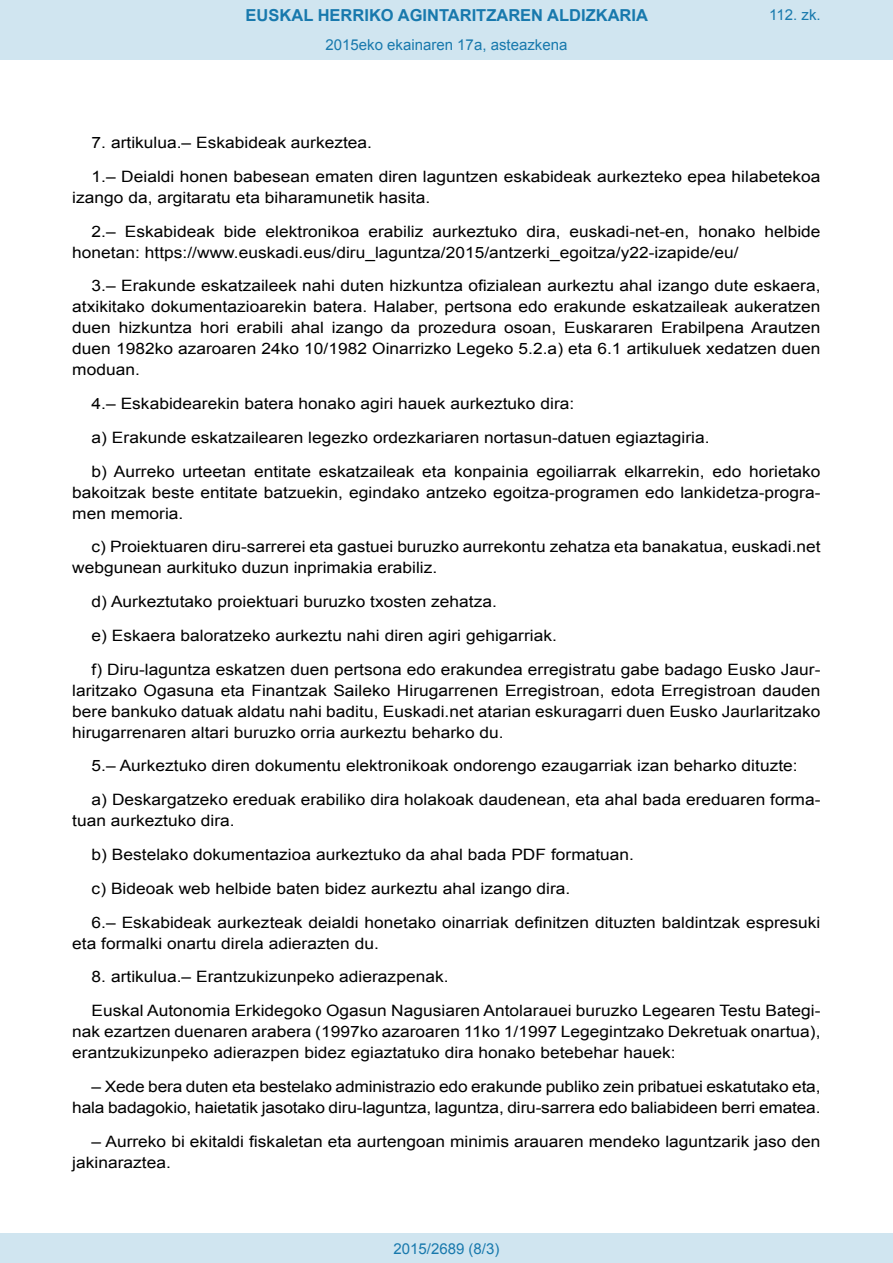
<style>
.page{position:relative;width:893px;height:1263px;background:#fff}
.page>*{position:absolute;margin:0;border:0;box-sizing:border-box;transform-origin:0 0}
.t1{font:700 16.5px "Arial";color:#1879ad}
.BOPVDetalle{font:15.6px/21px "Arial";color:#000;scale:1.11 1}
.Paginacion_Centro{font:15px "Arial";color:#1879ad}
</style>
<div class="page">
<div style="left:0;top:0;width:893px;height:60px;background:#d0e5f0"></div>
<div style="left:0;top:1233px;width:893px;height:30px;background:#d0e5f0"></div>
<p class="t1" style="left:246px;top:4px;width:404px">EUSKAL HERRIKO AGINTARITZAREN ALDIZKARIA</p>
<p class="Paginacion_Centro" style="left:326px;top:35px;width:243px">2015eko ekainaren 17a, asteazkena</p>
<p class="Paginacion_Centro" style="left:769px;top:5px;width:53px">112. zk.</p>
<p class="BOPVDetalle" style="left:92px;top:132px;width:254px">7. artikulua.– Eskabideak aurkeztea.</p>
<p class="BOPVDetalle" style="left:72px;top:166px;width:676px;text-indent:19px">1.– Deialdi honen babesean ematen diren laguntzen eskabideak aurkezteko epea hilabetekoa izango da, argitaratu eta biharamunetik hasita.</p>
<p class="BOPVDetalle" style="left:72px;top:221px;width:676px;text-indent:19px">2.– Eskabideak bide elektronikoa erabiliz aurkeztuko dira, euskadi-net-en, honako helbide honetan: https://www.euskadi.eus/diru_laguntza/2015/antzerki_egoitza/y22-izapide/eu/</p>
<p class="BOPVDetalle" style="left:72px;top:276px;width:676px;text-align:justify;text-indent:19px">3.– Erakunde eskatzaileek nahi duten hizkuntza ofizialean aurkeztu ahal izango dute eskaera, atxikitako dokumentazioarekin batera. Halaber, pertsona edo erakunde eskatzaileak aukeratzen duen hizkuntza hori erabili ahal izango da prozedura osoan, Euskararen Erabilpena Arautzen duen 1982ko azaroaren 24ko 10/1982 Oinarrizko Legeko 5.2.a) eta 6.1 artikuluek xedatzen duen moduan.</p>
<p class="BOPVDetalle" style="left:92px;top:393px;width:436px">4.– Eskabidearekin batera honako agiri hauek aurkeztuko dira:</p>
<p class="BOPVDetalle" style="left:92px;top:427px;width:558px">a) Erakunde eskatzailearen legezko ordezkariaren nortasun-datuen egiaztagiria.</p>
<p class="BOPVDetalle" style="left:72px;top:461px;width:676px;text-align:justify;text-indent:19px">b) Aurreko urteetan entitate eskatzaileak eta konpainia egoiliarrak elkarrekin, edo horietako bakoitzak beste entitate batzuekin, egindako antzeko egoitza-programen edo lankidetza-progra&shy;men memoria.</p>
<p class="BOPVDetalle" style="left:72px;top:537px;width:676px;text-indent:19px">c) Proiektuaren diru-sarrerei eta gastuei buruzko aurrekontu zehatza eta banakatua, euskadi.net webgunean aurkituko duzun inprimakia erabiliz.</p>
<p class="BOPVDetalle" style="left:92px;top:591px;width:367px">d) Aurkeztutako proiektuari buruzko txosten zehatza.</p>
<p class="BOPVDetalle" style="left:92px;top:625px;width:421px">e) Eskaera baloratzeko aurkeztu nahi diren agiri gehigarriak.</p>
<p class="BOPVDetalle" style="left:72px;top:659px;width:676px;text-align:justify;text-indent:19px">f) Diru-laguntza eskatzen duen pertsona edo erakundea erregistratu gabe badago Eusko Jaur&shy;laritzako Ogasuna eta Finantzak Saileko Hirugarrenen Erregistroan, edota Erregistroan dauden bere bankuko datuak aldatu nahi baditu, Euskadi.net atarian eskuragarri duen Eusko Jaurlaritzako hirugarrenaren altari buruzko orria aurkeztu beharko du.</p>
<p class="BOPVDetalle" style="left:92px;top:756px;width:638px">5.– Aurkeztuko diren dokumentu elektronikoak ondorengo ezaugarriak izan beharko dituzte:</p>
<p class="BOPVDetalle" style="left:72px;top:789px;width:676px;text-indent:19px">a) Deskargatzeko ereduak erabiliko dira holakoak daudenean, eta ahal bada ereduaren forma&shy;tuan aurkeztuko dira.</p>
<p class="BOPVDetalle" style="left:92px;top:844px;width:490px">b) Bestelako dokumentazioa aurkeztuko da ahal bada PDF formatuan.</p>
<p class="BOPVDetalle" style="left:92px;top:878px;width:433px">c) Bideoak web helbide baten bidez aurkeztu ahal izango dira.</p>
<p class="BOPVDetalle" style="left:72px;top:912px;width:676px;text-indent:19px">6.– Eskabideak aurkezteak deialdi honetako oinarriak definitzen dituzten baldintzak espresuki eta formalki onartu direla adierazten du.</p>
<p class="BOPVDetalle" style="left:92px;top:966px;width:323px">8. artikulua.– Erantzukizunpeko adierazpenak.</p>
<p class="BOPVDetalle" style="left:72px;top:1000px;width:676px;text-align:justify;text-indent:19px">Euskal Autonomia Erkidegoko Ogasun Nagusiaren Antolarauei buruzko Legearen Testu Bategi&shy;nak ezartzen duenaren arabera (1997ko azaroaren 11ko 1/1997 Legegintzako Dekretuak onartua), erantzukizunpeko adierazpen bidez egiaztatuko dira honako betebehar hauek:</p>
<p class="BOPVDetalle" style="left:72px;top:1076px;width:676px;text-align:right">– Xede bera duten eta bestelako administrazio edo erakunde publiko zein pribatuei eskatutako eta, hala badagokio, haietatik jasotako diru-laguntza, laguntza, diru-sarrera edo baliabideen berri ematea.</p>
<p class="BOPVDetalle" style="left:72px;top:1131px;width:676px;text-indent:19px">– Aurreko bi ekitaldi fiskaletan eta aurtengoan minimis arauaren mendeko laguntzarik jaso den jakinaraztea.</p>
<p class="Paginacion_Centro" style="left:393px;top:1238px;width:107px">2015/2689 (8/3)</p>
</div>
